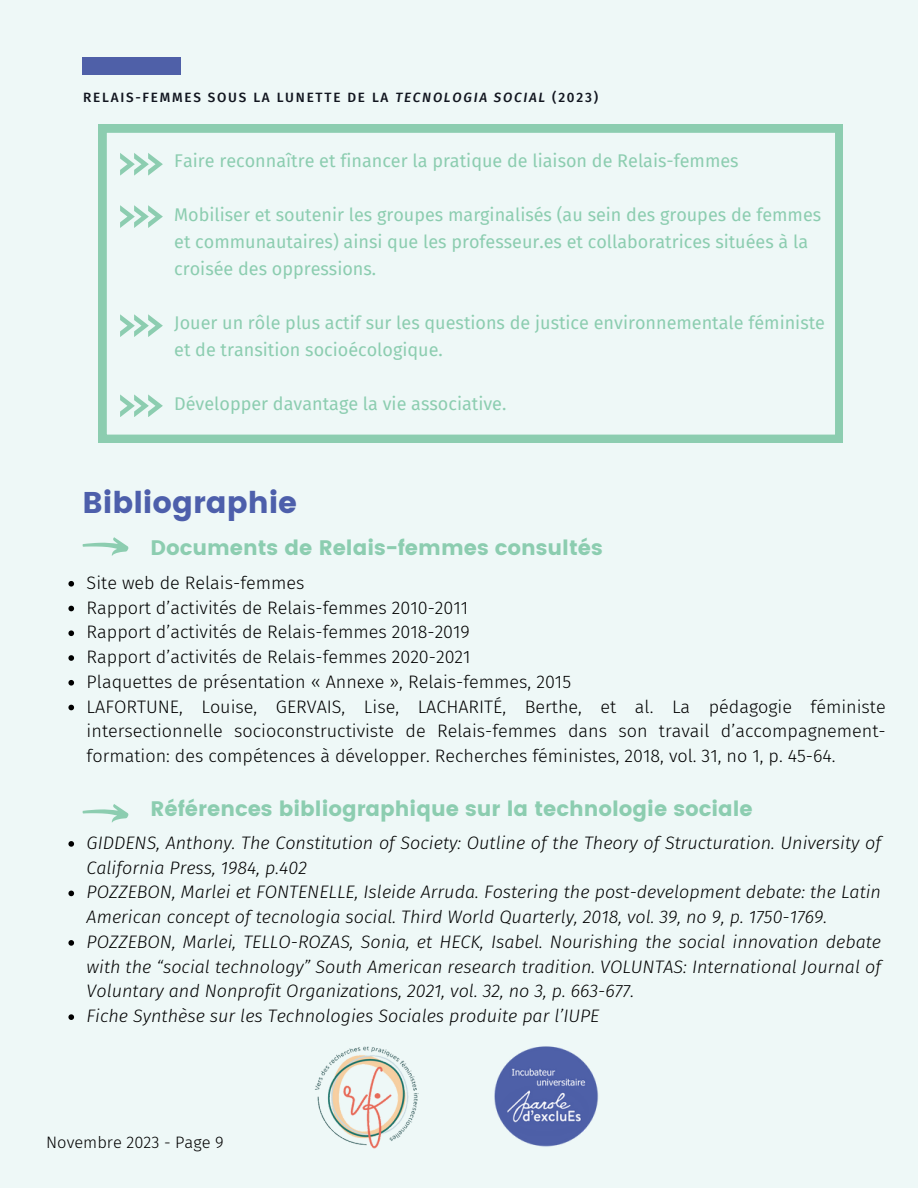
<style>
.page{position:relative;width:918px;height:1188px;background:#eef8f7}
.page>*{position:absolute;margin:0;border:0;box-sizing:border-box;transform-origin:0 0}
.t1{font:30px "Poppins";color:#4d5fab}
.t2{font:21px "Poppins";color:#8ccdb0}
.t3{font:italic 300 18px/24.8px "Fira Sans";color:#000}
.t4{font:300 18px/24.8px "Fira Sans";color:#000;text-align:justify}
.t5{font:18px/27px "Fira Sans";color:#8ccdb0}
.t6{font:300 16.5px "Fira Sans";color:#000}
.t7{font:500 13.5px "Fira Sans";letter-spacing:.13em;color:#11151f}
.s1{font-style:italic}
</style>
<div class="page">
<div style="left:83px;top:57px;width:98px;height:18px;background:#4f60a8"></div>
<svg style="left:99px;top:125px;width:744px;height:317px"></svg>
<svg style="left:68px;top:581px;width:6px;height:6px"></svg>
<svg style="left:68px;top:606px;width:6px;height:5px"></svg>
<svg style="left:68px;top:630px;width:6px;height:6px"></svg>
<svg style="left:68px;top:655px;width:6px;height:6px"></svg>
<svg style="left:68px;top:680px;width:6px;height:6px"></svg>
<svg style="left:68px;top:705px;width:6px;height:5px"></svg>
<svg style="left:83px;top:537px;width:46px;height:19px"></svg>
<svg style="left:83px;top:804px;width:46px;height:19px"></svg>
<svg style="left:68px;top:841px;width:6px;height:6px"></svg>
<svg style="left:68px;top:891px;width:6px;height:5px"></svg>
<svg style="left:68px;top:940px;width:6px;height:6px"></svg>
<svg style="left:68px;top:1014px;width:6px;height:6px"></svg>
<svg style="left:120px;top:153px;width:43px;height:22px"></svg>
<svg style="left:120px;top:205px;width:43px;height:23px"></svg>
<svg style="left:120px;top:314px;width:43px;height:23px"></svg>
<svg style="left:120px;top:394px;width:43px;height:23px"></svg>
<img style="left:315px;top:1046px;width:104px;height:103px">
<img style="left:494px;top:1046px;width:105px;height:101px">
<p class="t7" style="left:83px;top:89px;width:516px">RELAIS-FEMMES SOUS LA LUNETTE DE LA <span class="s1">TECNOLOGIA SOCIAL</span> (2023)</p>
<p class="t5" style="left:174px;top:147px;width:566px">Faire reconnaître et financer la pratique de liaison de Relais-femmes</p>
<p class="t5" style="left:174px;top:201px;width:649px">Mobiliser et soutenir les groupes marginalisés (au sein des groupes de femmes et communautaires) ainsi que les professeur.es et collaboratrices situées à la croisée des oppressions.</p>
<p class="t5" style="left:174px;top:309px;width:652px">Jouer un rôle plus actif sur les questions de justice environnementale féministe et de transition socioécologique.</p>
<p class="t5" style="left:174px;top:390px;width:334px">Développer davantage la vie associative.</p>
<p class="t1" style="left:83px;top:485px;width:216px">Bibliographie</p>
<p class="t2" style="left:151px;top:536px;width:454px">Documents de Relais-femmes consultés</p>
<p class="t4" style="left:87px;top:570px;width:219px">Site web de Relais-femmes</p>
<p class="t4" style="left:87px;top:595px;width:383px">Rapport d’activités de Relais-femmes 2010-2011</p>
<p class="t4" style="left:87px;top:620px;width:385px">Rapport d’activités de Relais-femmes 2018-2019</p>
<p class="t4" style="left:87px;top:645px;width:386px">Rapport d’activités de Relais-femmes 2020-2021</p>
<p class="t4" style="left:87px;top:669px;width:486px">Plaquettes de présentation « Annexe », Relais-femmes, 2015</p>
<p class="t4" style="left:87px;top:694px;width:801px">LAFORTUNE, Louise, GERVAIS, Lise, LACHARITÉ, Berthe, et al. La pédagogie féministe intersectionnelle socioconstructiviste de Relais-femmes dans son travail d’accompagnement&shy;formation: des compétences à développer. Recherches féministes, 2018, vol. 31, no 1, p. 45-64.</p>
<p class="t2" style="left:151px;top:796px;width:604px">Références bibliographique sur la technologie sociale</p>
<p class="t3" style="left:87px;top:831px;width:796px">GIDDENS, Anthony. The Constitution of Society: Outline of the Theory of Structuration. University of<br>California Press, 1984, p.402</p>
<p class="t3" style="left:87px;top:880px;width:796px">POZZEBON, Marlei et FONTENELLE, Isleide Arruda. Fostering the post-development debate: the Latin<br>American concept of tecnologia social. Third World Quarterly, 2018, vol. 39, no 9, p. 1750-1769.</p>
<p class="t3" style="left:87px;top:930px;width:796px;text-align:justify">POZZEBON, Marlei, TELLO-ROZAS, Sonia, et HECK, Isabel. Nourishing the social innovation debate with the “social technology” South American research tradition. VOLUNTAS: International Journal of Voluntary and Nonprofit Organizations, 2021, vol. 32, no 3, p. 663-677.</p>
<p class="t3" style="left:87px;top:1004px;width:514px">Fiche Synthèse sur les Technologies Sociales produite par l’IUPE</p>
<p class="t6" style="left:46px;top:1133px;width:179px">Novembre 2023 - Page 9</p>
</div>
